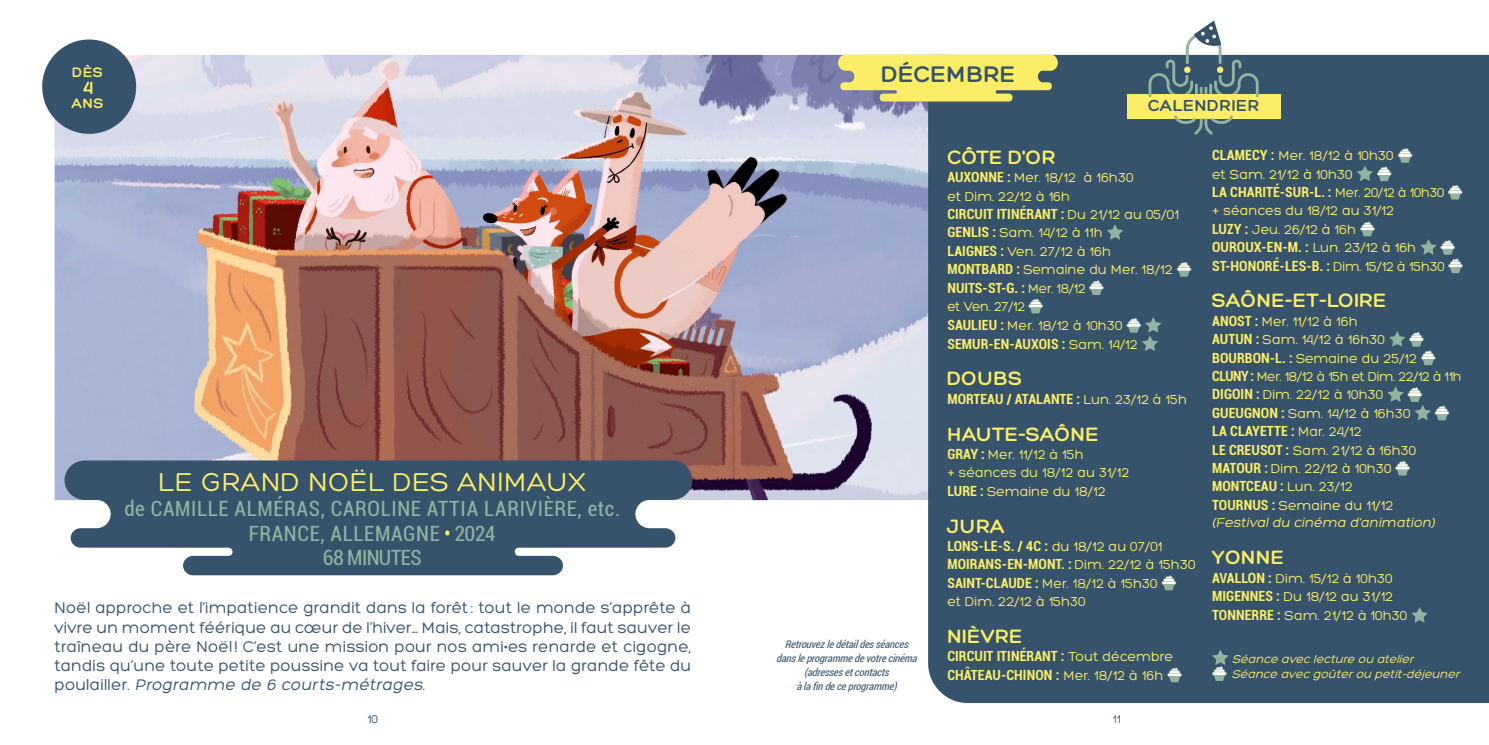
<style>
.page{position:relative;width:1489px;height:745px;background:#fff}
.page>*{position:absolute;margin:0;border:0;box-sizing:border-box;transform-origin:0 0}
.t1{font:28px "Hero";letter-spacing:.02em;color:#fbee66}
.t2{font:300 24.5px "Hero";letter-spacing:.01em;color:#37536c}
.t3{font:condensed 21px/24.5px "Roboto";letter-spacing:.03em;color:#93b2a0;text-align:center}
.t4{font:300 21px "Hero";letter-spacing:.01em;color:#fbee66}
.t5{font:300 19.25px "Hero";color:#fbee66}
.t6{font:300 17.32px "Hero";letter-spacing:.03em;color:#37536c}
.t7{font:16.62px/19.2px "Hero";letter-spacing:.01em;color:#37536c;text-align:justify}
.t8{font:300 14.88px "Hero";letter-spacing:.04em;color:#fbee66}
.t9{font:14px/18.4px "Hero";letter-spacing:.005em;color:#fbee66}
.t10{font:700 condensed 14px/18.4px "Roboto";letter-spacing:.005em;color:#fbee66}
.t11{font:14px "Hero";letter-spacing:-.02em;color:#fbee66}
.t12{font:italic 14px "Hero";color:#fbee66}
.t13{font:italic 12.25px "Hero";color:#fbee66}
.t14{font:12.25px "Hero";color:#37536c}
.t15{font:italic condensed 10.5px "Roboto";color:#37536c}
.s1{color:#fbee66}
.s2{font-style:italic}
.s3{font-family:"Roboto";font-weight:700;font-stretch:condensed}
.s4{font-family:"Hero";font-weight:400;font-stretch:normal}
</style>
<div class="page">
<img style="left:55px;top:55px;width:873px;height:445px">
<div style="left:928px;top:55px;width:560px;height:647px;background:#37536c"></div>
<svg style="left:64px;top:460px;width:628px;height:115px;fill:#37536c"></svg>
<div style="left:42px;top:39px;width:94px;height:95px;background:#37536c;border-radius:50%"></div>
<svg style="left:838px;top:55px;width:219px;height:46px"></svg>
<div style="left:1126px;top:94px;width:154px;height:24px;background:#fbee66"></div>
<svg style="left:1173px;top:115px;width:60px;height:19px"></svg>
<svg style="left:1148px;top:21px;width:110px;height:76px"></svg>
<svg style="left:1106px;top:224px;width:17px;height:16px"></svg>
<svg style="left:1176px;top:261px;width:15px;height:15px"></svg>
<svg style="left:1088px;top:280px;width:15px;height:15px"></svg>
<svg style="left:1028px;top:298px;width:14px;height:15px"></svg>
<svg style="left:1126px;top:317px;width:35px;height:34px"></svg>
<svg style="left:1161px;top:575px;width:15px;height:15px"></svg>
<svg style="left:1167px;top:667px;width:14px;height:14px"></svg>
<svg style="left:1397px;top:148px;width:15px;height:15px"></svg>
<svg style="left:1356px;top:165px;width:35px;height:16px"></svg>
<svg style="left:1447px;top:185px;width:15px;height:14px"></svg>
<svg style="left:1359px;top:221px;width:15px;height:15px"></svg>
<svg style="left:1420px;top:239px;width:42px;height:34px"></svg>
<svg style="left:1388px;top:331px;width:47px;height:34px"></svg>
<svg style="left:1387px;top:386px;width:61px;height:34px"></svg>
<svg style="left:1395px;top:460px;width:14px;height:15px"></svg>
<svg style="left:1411px;top:606px;width:16px;height:16px"></svg>
<svg style="left:1211px;top:649px;width:17px;height:31px"></svg>
<p class="t8" style="left:73px;top:64px;width:32px">DÈS</p>
<p class="t5" style="left:84px;top:78px;width:11px">4</p>
<p class="t8" style="left:72px;top:95px;width:33px">ANS</p>
<p class="t1" style="left:158px;top:467px;width:429px">LE GRAND NOËL DES ANIMAUX</p>
<p class="t3" style="left:124px;top:495px;width:494px">de CAMILLE ALMÉRAS, CAROLINE ATTIA LARIVIÈRE, etc.<br>FRANCE, ALLEMAGNE <span class="s1">•</span> 2024<br>68 MINUTES</p>
<p class="t7" style="left:55px;top:598px;width:638px">Noël approche et l’impatience grandit dans la forêt: tout le monde s’apprête à vivre un moment féérique au cœur de l’hiver… Mais, catastrophe, il faut sauver le traîneau du père Noël ! C’est une mission pour nos ami•es renarde et cigogne, tandis qu’une toute petite poussine va tout faire pour sauver la grande fête du p o u l a i l l e r. <span class="s2">Programme de 6 courts-métrages.</span></p>
<p class="t2" style="left:881px;top:61px;width:135px">DÉCEMBRE</p>
<p class="t6" style="left:1147px;top:96px;width:112px">CALENDRIER</p>
<p class="t15" style="left:784px;top:637px;width:128px">Retrouvezledétaildesséances</p>
<p class="t15" style="left:776px;top:651px;width:146px">dansleprogrammedevotrecinéma</p>
<p class="t15" style="left:804px;top:665px;width:89px">(adressesetcontacts</p>
<p class="t15" style="left:796px;top:679px;width:105px">àlafindeceprogramme)</p>
<p class="t4" style="left:947px;top:146px;width:109px">CÔTE D'OR</p>
<p class="t9" style="left:947px;top:168px;width:188px"><span class="s3">AUXONNE :</span> Mer. 18/12 à 16h30</p>
<p class="t9" style="left:947px;top:187px;width:124px">et Dim. 22/12 à 16h</p>
<p class="t10" style="left:947px;top:204px;width:233px">CIRCUIT ITINÉRANT : <span class="s4">Du 21/12 au 05/01</span></p>
<p class="t9" style="left:947px;top:223px;width:157px"><span class="s3">GENLIS :</span> Sam. 14/12 à 11h</p>
<p class="t9" style="left:947px;top:242px;width:165px"><span class="s3">LAIGNES :</span> Ven. 27/12 à 16h</p>
<p class="t9" style="left:947px;top:260px;width:227px"><span class="s3">MONTBARD :</span> Semaine du Mer. 18/12</p>
<p class="t10" style="left:947px;top:277px;width:140px">NUITS-ST-G. : <span class="s4">Mer. 18/12</span></p>
<p class="t9" style="left:947px;top:297px;width:79px">et Ven. 27/12</p>
<p class="t9" style="left:947px;top:316px;width:177px"><span class="s3">SAULIEU :</span> Mer. 18/12 à 10h30</p>
<p class="t10" style="left:947px;top:333px;width:192px">SEMUR-EN-AUXOIS : <span class="s4">Sam. 14/12</span></p>
<p class="t4" style="left:947px;top:367px;width:76px">DOUBS</p>
<p class="t10" style="left:947px;top:389px;width:241px">MORTEAU / ATALANTE : <span class="s4">Lun. 23/12 à 15h</span></p>
<p class="t4" style="left:947px;top:422px;width:153px">HAUTE-SAÔNE</p>
<p class="t9" style="left:947px;top:445px;width:138px"><span class="s3">GRAY :</span> Mer. 11/12 à 15h</p>
<p class="t9" style="left:947px;top:463px;width:183px">+ séances du 18/12 au 31/12</p>
<p class="t9" style="left:947px;top:482px;width:160px"><span class="s3">LURE :</span> Semaine du 18/12</p>
<p class="t4" style="left:947px;top:514px;width:59px">JURA</p>
<p class="t10" style="left:947px;top:536px;width:217px">LONS-LE-S. / 4C : <span class="s4">du 18/12 au 07/01</span></p>
<p class="t10" style="left:947px;top:554px;width:250px">MOIRANS-EN-MONT. : <span class="s4">Dim. 22/12 à 15h30</span></p>
<p class="t9" style="left:947px;top:573px;width:212px"><span class="s3">SAINT-CLAUDE :</span> Mer. 18/12 à 15h30</p>
<p class="t9" style="left:947px;top:592px;width:140px">et Dim. 22/12 à 15h30</p>
<p class="t4" style="left:947px;top:624px;width:77px">NIÈVRE</p>
<p class="t10" style="left:947px;top:646px;width:227px">CIRCUIT ITINÉRANT : <span class="s4">Tout décembre</span></p>
<p class="t10" style="left:947px;top:664px;width:217px">CHÂTEAU-CHINON : <span class="s4">Mer. 18/12 à 16h</span></p>
<p class="t9" style="left:1211px;top:146px;width:183px"><span class="s3">CLAMECY :</span> Mer. 18/12 à 10h30</p>
<p class="t9" style="left:1211px;top:165px;width:142px">et Sam. 21/12 à 10h30</p>
<p class="t9" style="left:1211px;top:183px;width:234px"><span class="s3">LA CHARITÉ-SUR-L. :</span> Mer. 20/12 à 10h30 + séances du 18/12 au 31/12<br><span class="s3">LUZY :</span> Jeu. 26/12 à 16h</p>
<p class="t10" style="left:1211px;top:237px;width:234px">OUROUX-EN-M. : <span class="s4">Lun. 23/12 à 16h<br></span>ST-HONORÉ-LES-B. : <span class="s4">Dim. 15/12 à 15h30</span></p>
<p class="t4" style="left:1212px;top:289px;width:176px">SAÔNE-ET-LOIRE</p>
<p class="t9" style="left:1211px;top:312px;width:147px"><span class="s3">ANOST :</span> Mer. 11/12 à 16h</p>
<p class="t9" style="left:1211px;top:330px;width:174px"><span class="s3">AUTUN :</span> Sam. 14/12 à 16h30</p>
<p class="t9" style="left:1211px;top:349px;width:206px"><span class="s3">BOURBON-L. :</span> Semaine du 25/12</p>
<p class="t11" style="left:1211px;top:369px;width:251px"><span class="s3">CLUNY :</span> Mer. 18/12 à 15h et Dim. 22/12 à 11h</p>
<p class="t9" style="left:1211px;top:385px;width:173px"><span class="s3">DIGOIN :</span> Dim. 22/12 à 10h30</p>
<p class="t9" style="left:1211px;top:404px;width:200px"><span class="s3">GUEUGNON :</span> Sam. 14/12 à 16h30</p>
<p class="t10" style="left:1211px;top:421px;width:151px">LA CLAYETTE : <span class="s4">Mar. 24/12</span></p>
<p class="t9" style="left:1211px;top:440px;width:206px"><span class="s3">LE CREUSOT :</span> Sam. 21/12 à 16h30</p>
<p class="t9" style="left:1211px;top:459px;width:181px"><span class="s3">MATOUR :</span> Dim. 22/12 à 10h30</p>
<p class="t10" style="left:1211px;top:476px;width:142px">MONTCEAU : <span class="s4">Lun. 23/12</span></p>
<p class="t9" style="left:1211px;top:496px;width:183px"><span class="s3">TOURNUS :</span> Semaine du 11/12</p>
<p class="t12" style="left:1211px;top:515px;width:224px">(Festival du cinéma d'animation)</p>
<p class="t4" style="left:1212px;top:545px;width:73px">YONNE</p>
<p class="t9" style="left:1211px;top:568px;width:182px"><span class="s3">AVALLON :</span> Dim. 15/12 à 10h30</p>
<p class="t9" style="left:1211px;top:587px;width:182px"><span class="s3">MIGENNES :</span> Du 18/12 au 31/12</p>
<p class="t9" style="left:1211px;top:606px;width:197px"><span class="s3">TONNERRE :</span> Sam. 21/12 à 10h30</p>
<p class="t13" style="left:1232px;top:652px;width:186px">Séance avec lecture ou atelier</p>
<p class="t13" style="left:1231px;top:667px;width:232px">Séance avec goûterou petit-déjeuner</p>
<p class="t14" style="left:367px;top:712px;width:12px">10</p>
<p class="t14" style="left:1112px;top:712px;width:10px">11</p>
</div>
